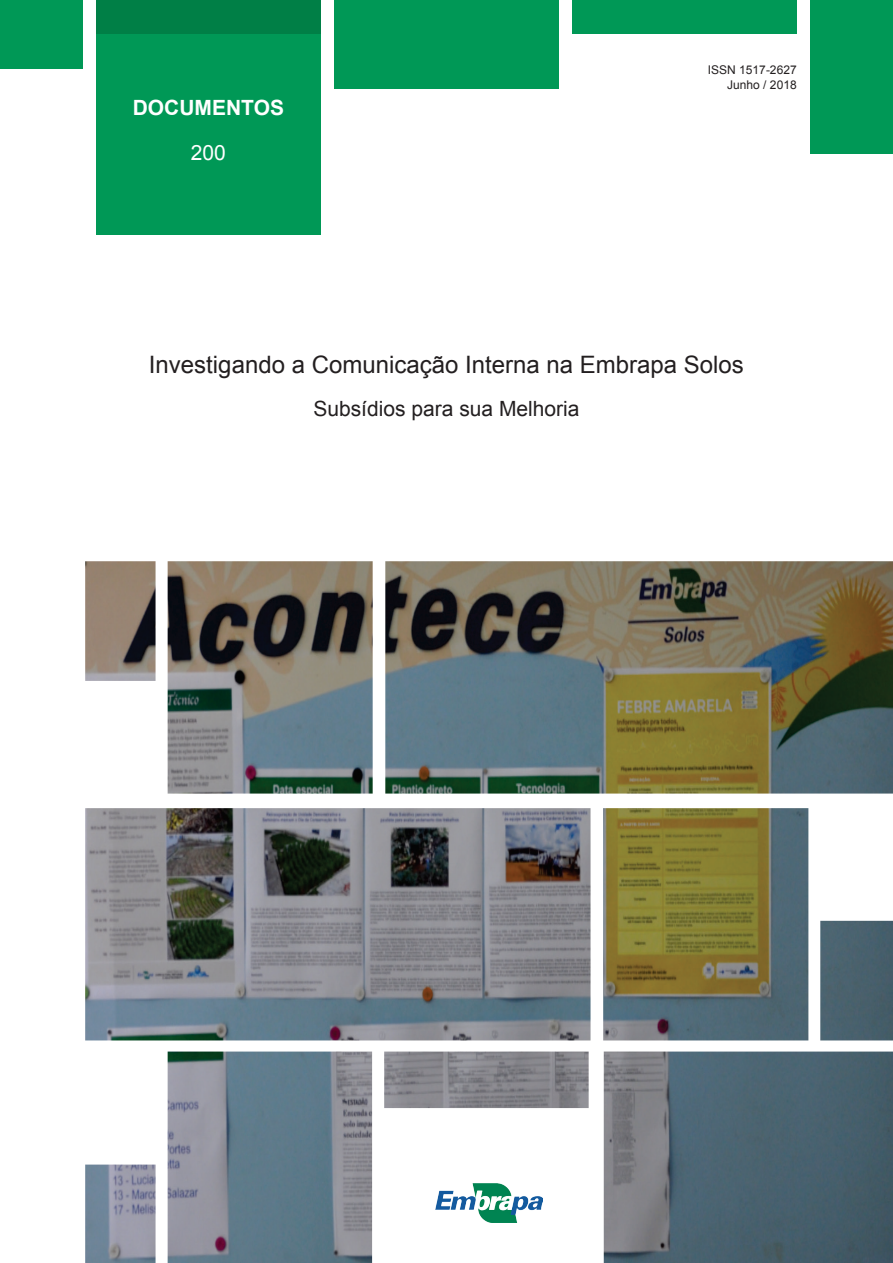
<style>
.page{position:relative;width:893px;height:1263px;background:#fff}
.page>*{position:absolute;margin:0;border:0;box-sizing:border-box;transform-origin:0 0}
.t1{font:24px "Arial";color:#231f20}
.t2{font:21px "Arial";color:#231f20}
.t3{font:700 21px "Arial";color:#fff}
.t4{font:21px "Arial";color:#fff}
.t5{font:12px/14.4px "Arial";color:#231f20;text-align:right}
</style>
<div class="page">
<div style="left:96px;top:0;width:225px;height:234px;background:#009856"></div>
<div style="left:334px;top:0;width:225px;height:89px;background:#009856"></div>
<div style="left:572px;top:0;width:225px;height:34px;background:#009856"></div>
<div style="left:96px;top:0;width:225px;height:34px;background:#007f46"></div>
<div style="left:810px;top:0;width:83px;height:153px;background:#009856"></div>
<div style="left:0;top:0;width:82px;height:68px;background:#009856"></div>
<img style="left:85px;top:561px;width:808px;height:702px">
<p class="t3" style="left:133px;top:94px;width:153px">DOCUMENTOS</p>
<p class="t4" style="left:191px;top:139px;width:37px">200</p>
<p class="t5" style="left:708px;top:63px;width:90px">ISSN 1517-2627<br>Junho / 2018</p>
<p class="t1" style="left:149px;top:349px;width:596px">Investigando a Comunicação Interna na Embrapa Solos</p>
<p class="t2" style="left:313px;top:394px;width:268px">Subsídios para sua Melhoria</p>
</div>
